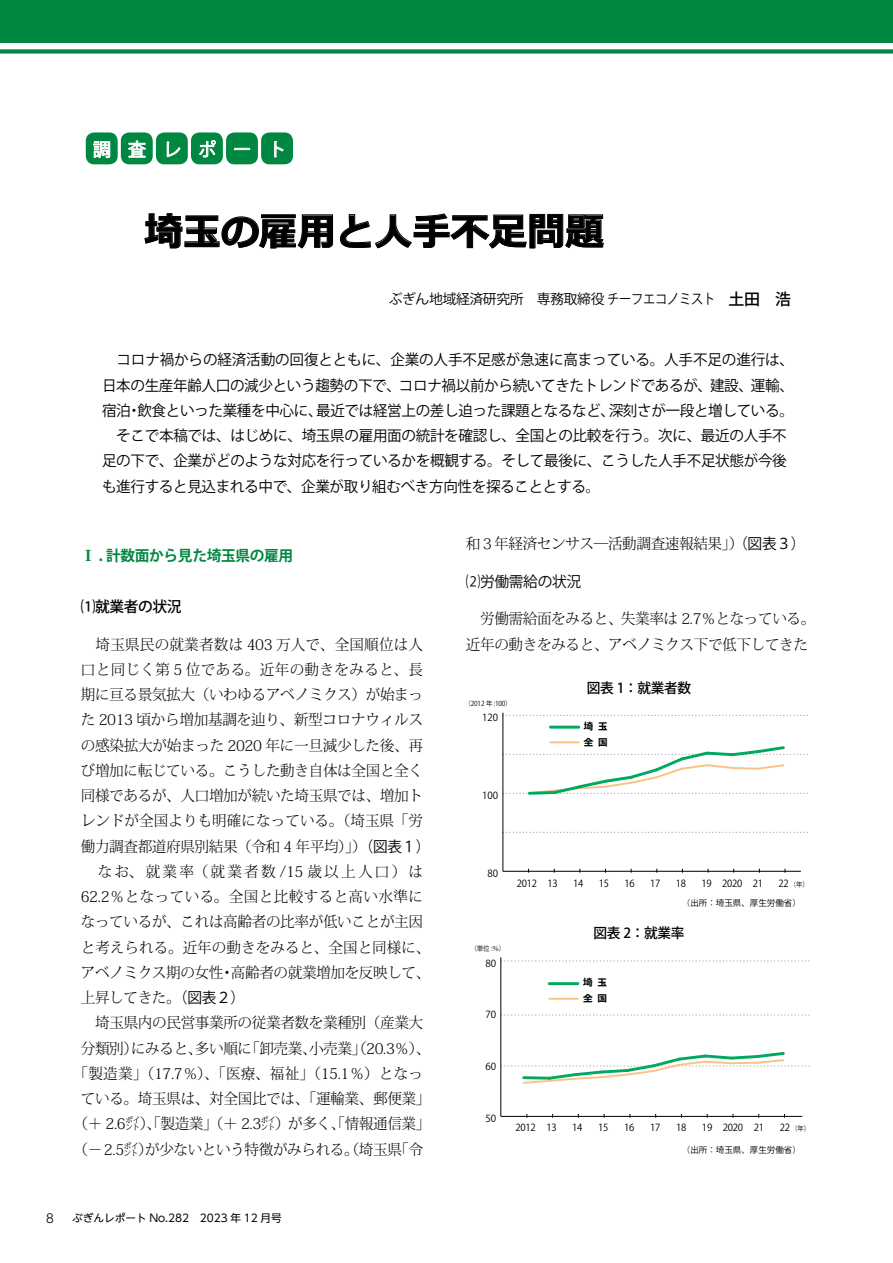
<style>
.page{position:relative;width:893px;height:1263px;background:#fff}
.page>*{position:absolute;margin:0;border:0;box-sizing:border-box;transform-origin:0 0}
.t1{font:700 38.25px "Meiryo";color:#000}
.t2{font:18px "Koz Go Pr 6 N";letter-spacing:.94em;color:#fff}
.t3{font:300 14.85px/25.2px "Koz Min Pr 6 N";letter-spacing:-.025em;color:#000}
.t4{font:14.85px/25.2px "Koz Go Pr 6 N";letter-spacing:-.025em;color:#000}
.t5{font:300 14.85px "Koz Min Pr 6 N";letter-spacing:.025em;color:#000}
.t6{font:300 14.85px "Koz Min Pr 6 N";color:#000}
.t7{font:300 14.85px "Koz Min Pr 6 N";letter-spacing:.02em;color:#000}
.t8{font:300 14.85px "Koz Min Pr 6 N";letter-spacing:.015em;color:#000}
.t9{font:300 14.85px "Koz Min Pr 6 N";letter-spacing:.155em;color:#000}
.t10{font:700 14.85px "Koz Go Pr 6 N";letter-spacing:-.025em;color:#008842}
.t11{font:500 14.85px "Koz Go Pr 6 N";letter-spacing:-.025em;color:#000}
.t12{font:13.8px "Koz Go Pr 6 N";letter-spacing:-.025em;color:#000}
.t13{font:500 13.8px "Koz Go Pr 6 N";letter-spacing:-.025em;color:#000}
.t14{font:300 13.8px "Helvetica LT Std";color:#000}
.t15{font:10.65px "UD Shin Go NT Pro";color:#000}
.t16{font:9.9px "Koz Go Pr 6 N";letter-spacing:-.025em;color:#000;scale:.96 1}
.t17{font:9.9px "Koz Go Pr 6 N";letter-spacing:-.025em;color:#000}
.t18{font:700 9.9px/15.8px "Meiryo";color:#000;scale:.96 1}
.t19{font:9.75px "Koz Go Pr 6 N";letter-spacing:-.025em;color:#000}
.t20{font:700 9.75px/15.6px "Meiryo";color:#000}
.t21{font:8.55px "Koz Go Pr 6 N";color:#000}
.t22{font:6.9px "Koz Go Pr 6 N";letter-spacing:-.025em;color:#000;scale:.93 1}
.t23{font:6.9px "Koz Go Pr 6 N";letter-spacing:-.025em;color:#000;scale:.95 1}
.s1{font-weight:500;font-size:15.9px}
.s2{font-family:"Koz Min Pr 6 N";font-weight:800}
.s3{font-family:"Koz Go Pr 6 N";font-weight:400}
</style>
<div class="page">
<div style="left:0;top:0;width:893px;height:43px;background:#008842"></div>
<div style="left:0;top:49px;width:893px;height:5px;background:#008842"></div>
<div style="left:86px;top:132px;width:32px;height:32px;background:#008842;border-radius:9px"></div>
<div style="left:121px;top:132px;width:32px;height:32px;background:#008842;border-radius:9px"></div>
<div style="left:156px;top:132px;width:32px;height:32px;background:#008842;border-radius:9px"></div>
<div style="left:191px;top:132px;width:32px;height:32px;background:#008842;border-radius:9px"></div>
<div style="left:226px;top:132px;width:32px;height:32px;background:#008842;border-radius:9px"></div>
<div style="left:261px;top:132px;width:32px;height:32px;background:#008842;border-radius:9px"></div>
<svg style="left:93px;top:141px;width:18px;height:18px"></svg>
<svg style="left:128px;top:140px;width:18px;height:18px"></svg>
<svg style="left:166px;top:141px;width:15px;height:17px"></svg>
<svg style="left:199px;top:140px;width:17px;height:18px"></svg>
<svg style="left:234px;top:147px;width:17px;height:4px"></svg>
<svg style="left:274px;top:140px;width:10px;height:18px"></svg>
<svg style="left:144px;top:213px;width:189px;height:36px"></svg>
<svg style="left:340px;top:213px;width:264px;height:36px"></svg>
<svg style="left:506px;top:832px;width:302px;height:1px"></svg>
<svg style="left:506px;top:715px;width:302px;height:1px"></svg>
<hr style="left:503px;top:871px;width:298px;height:1px;background:#000">
<hr style="left:503px;top:713px;width:1px;height:158px;background:#000">
<svg style="left:503px;top:744px;width:305px;height:52px"></svg>
<hr style="left:550px;top:726px;width:29px;height:3px;background:#00a95f">
<hr style="left:550px;top:741px;width:29px;height:2px;background:#f9c385">
<svg style="left:504px;top:1015px;width:306px;height:1px"></svg>
<svg style="left:504px;top:961px;width:306px;height:1px"></svg>
<hr style="left:501px;top:1116px;width:301px;height:1px;background:#000">
<hr style="left:501px;top:957px;width:1px;height:159px;background:#000">
<svg style="left:501px;top:1050px;width:309px;height:35px"></svg>
<hr style="left:549px;top:982px;width:29px;height:3px;background:#00a95f">
<hr style="left:549px;top:998px;width:29px;height:2px;background:#f9c385">
<p class="t2" style="left:93px;top:139px;width:195px">調査レポート</p>
<h1 class="t1" style="left:145px;top:205px;width:461px">埼玉の雇用と人手不足問題</h1>
<p class="t12" style="left:389px;top:292px;width:404px">ぶぎん地域経済研究所　専務取締役 チーフエコノミスト <span class="s1">土田　浩</span></p>
<p class="t4" style="left:102px;top:348px;width:693px">　コロナ禍からの経済活動の回復とともに、企業の人手不足感が急速に高まっている。人手不足の進行は、日本の生産年齢人口の減少という趨勢の下で、コロナ禍以前から続いてきたトレンドであるが、建設、運輸、宿泊・飲食といった業種を中心に、最近では経営上の差し迫った課題となるなど、深刻さが一段と増している。　そこで本稿では、はじめに、埼玉県の雇用面の統計を確認し、全国との比較を行う。次に、最近の人手不足の下で、企業がどのような対応を行っているかを概観する。そして最後に、こうした人手不足状態が今後も進行すると見込まれる中で、企業が取り組むべき方向性を探ることとする。</p>
<p class="t10" style="left:81px;top:547px;width:214px"><span class="s2">Ⅰ</span> . 計数面から見た埼玉県の雇用</p>
<p class="t11" style="left:81px;top:598px;width:102px">⑴就業者の状況</p>
<p class="t8" style="left:81px;top:636px;width:344px">　埼玉県民の就業者数は 403 万人で、全国順位は人</p>
<p class="t5" style="left:81px;top:661px;width:344px">口と同じく第 5 位である。近年の動きをみると、長</p>
<p class="t3" style="left:81px;top:682px;width:344px">期に亘る景気拡大（いわゆるアベノミクス）が始まっ</p>
<p class="t3" style="left:81px;top:708px;width:344px">た 2013 頃から増加基調を辿り、新型コロナウィルス</p>
<p class="t3" style="left:81px;top:733px;width:344px">の感染拡大が始まった 2020 年に一旦減少した後、再</p>
<p class="t3" style="left:81px;top:758px;width:344px">び増加に転じている。こうした動き自体は全国と全く</p>
<p class="t3" style="left:81px;top:783px;width:344px">同様であるが、人口増加が続いた埼玉県では、増加ト</p>
<p class="t6" style="left:81px;top:812px;width:344px">レンドが全国よりも明確になっている。（埼玉県「労</p>
<p class="t3" style="left:81px;top:834px;width:351px">働力調査都道府県別結果（令和 4 年平均）」）<span class="s3">（図表１）</span></p>
<p class="t9" style="left:98px;top:863px;width:327px">なお、就業率（就業者数 /15 歳以上人口）は</p>
<p class="t5" style="left:81px;top:888px;width:344px">62.2％となっている。全国と比較すると高い水準に</p>
<p class="t3" style="left:81px;top:910px;width:344px">なっているが、これは高齢者の比率が低いことが主因</p>
<p class="t6" style="left:81px;top:939px;width:351px">と考えられる。近年の動きをみると、全国と同様に、</p>
<p class="t3" style="left:81px;top:960px;width:351px">アベノミクス期の女性・高齢者の就業増加を反映して、</p>
<p class="t3" style="left:81px;top:985px;width:166px">上昇してきた。<span class="s3">（図表２）</span></p>
<p class="t3" style="left:95px;top:1011px;width:329px">埼玉県内の民営事業所の従業者数を業種別（産業大</p>
<p class="t3" style="left:81px;top:1036px;width:351px">分類別）にみると、多い順に「卸売業、小売業」（20.3％）、</p>
<p class="t7" style="left:73px;top:1065px;width:351px">「製造業」（17.7％）、「医療、福祉」（15.1％）となっ</p>
<p class="t3" style="left:81px;top:1086px;width:351px">ている。埼玉県は、対全国比では、「運輸業、郵便業」</p>
<p class="t3" style="left:73px;top:1112px;width:358px">（＋ 2.6㌽）、「製造業」（＋ 2.3㌽）が多く、「情報通信業」</p>
<p class="t3" style="left:73px;top:1137px;width:351px">（－2.5㌽）が少ないという特徴がみられる。（埼玉県「令</p>
<p class="t14" style="left:46px;top:1209px;width:9px">8</p>
<p class="t15" style="left:72px;top:1210px;width:211px">ぶぎんレポート No.282　2023 年 12 月号</p>
<p class="t3" style="left:466px;top:531px;width:341px">和３年経済センサス─活動調査速報結果」）<span class="s3">（図表３）</span></p>
<p class="t4" style="left:466px;top:569px;width:117px">⑵労働需給の状況</p>
<p class="t3" style="left:466px;top:607px;width:351px;text-indent:14px">労働需給面をみると、失業率は 2.7％となっている。近年の動きをみると、アベノミクス下で低下してきた</p>
<p class="t22" style="left:465px;top:699px;width:52px">（2012 年 :100）</p>
<p class="t17" style="left:482px;top:712px;width:17px">120</p>
<p class="t17" style="left:482px;top:789px;width:17px">100</p>
<p class="t13" style="left:587px;top:680px;width:106px">図表 1：就業者数</p>
<p class="t18" style="left:584px;top:719px;width:26px">埼玉全国</p>
<p class="t17" style="left:487px;top:867px;width:12px">80</p>
<p class="t23" style="left:470px;top:945px;width:38px">（単位 :％）</p>
<p class="t19" style="left:485px;top:958px;width:12px">80</p>
<p class="t19" style="left:485px;top:1009px;width:12px">70</p>
<p class="t16" style="left:517px;top:878px;width:44px">2012 13</p>
<p class="t16" style="left:573px;top:878px;width:12px">14</p>
<p class="t16" style="left:599px;top:878px;width:12px">15</p>
<p class="t16" style="left:625px;top:878px;width:12px">16</p>
<p class="t16" style="left:650px;top:878px;width:12px">17</p>
<p class="t16" style="left:676px;top:878px;width:12px">18</p>
<p class="t16" style="left:701px;top:878px;width:66px">19 2020 21</p>
<p class="t16" style="left:778px;top:878px;width:12px">22</p>
<p class="t22" style="left:790px;top:881px;width:22px">（年）</p>
<p class="t21" style="left:682px;top:898px;width:121px">（出所：埼玉県、厚生労働省）</p>
<p class="t13" style="left:593px;top:925px;width:93px">図表 2：就業率</p>
<p class="t20" style="left:583px;top:975px;width:25px">埼玉全国</p>
<p class="t19" style="left:485px;top:1061px;width:12px">60</p>
<p class="t19" style="left:485px;top:1112px;width:12px">50</p>
<p class="t19" style="left:515px;top:1121px;width:43px">2012 13</p>
<p class="t19" style="left:572px;top:1121px;width:12px">14</p>
<p class="t19" style="left:598px;top:1121px;width:12px">15</p>
<p class="t19" style="left:624px;top:1121px;width:12px">16</p>
<p class="t19" style="left:650px;top:1121px;width:12px">17</p>
<p class="t19" style="left:676px;top:1121px;width:12px">18</p>
<p class="t19" style="left:702px;top:1121px;width:64px">19 2020 21</p>
<p class="t19" style="left:780px;top:1121px;width:12px">22</p>
<p class="t23" style="left:791px;top:1125px;width:22px">（年）</p>
<p class="t21" style="left:682px;top:1145px;width:121px">（出所：埼玉県、厚生労働省）</p>
</div>
